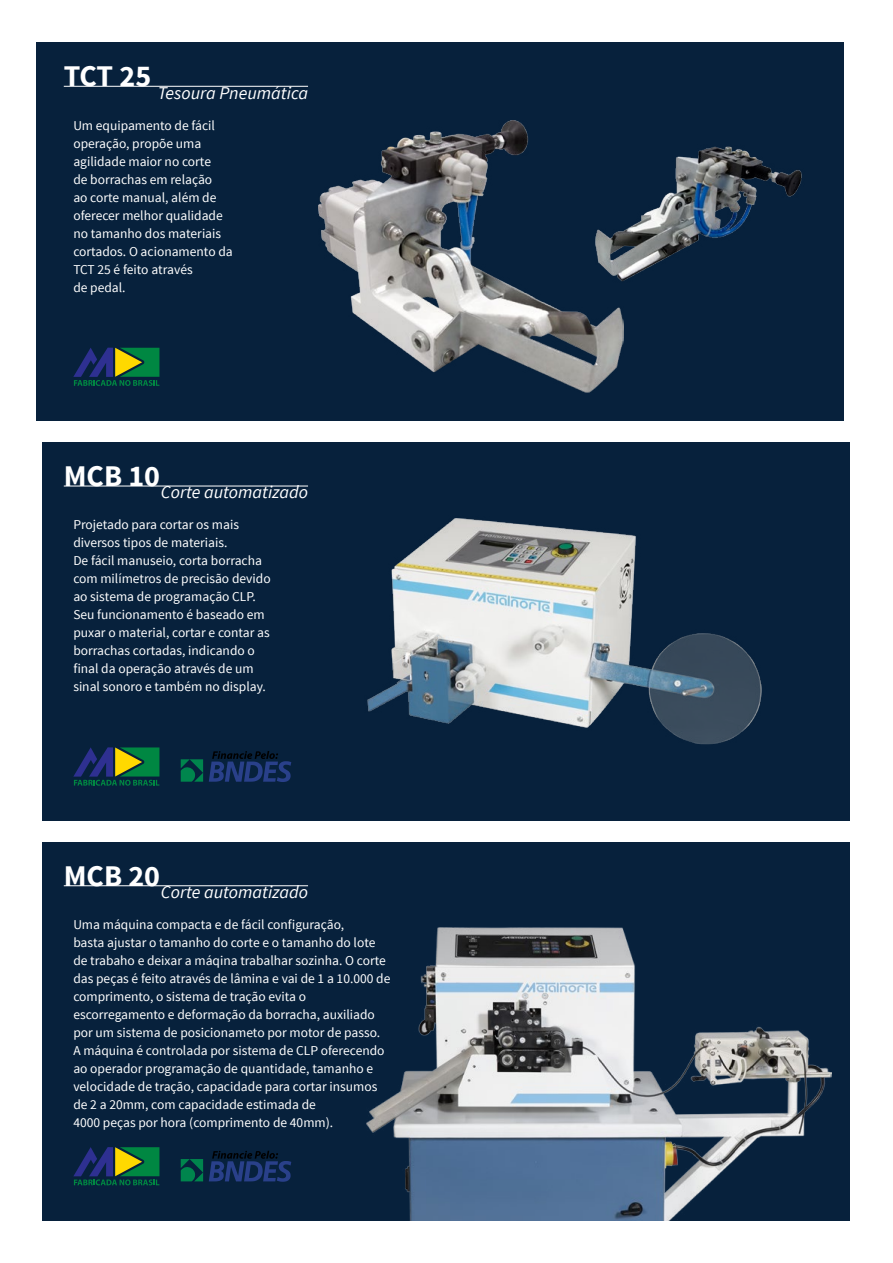
<style>
.page{position:relative;width:893px;height:1263px;background:#fff}
.page>*{position:absolute;margin:0;border:0;box-sizing:border-box;transform-origin:0 0}
.t1{font:700 30px "Source Sans Pro";color:#fff}
.t2{font:italic 18px "Source Sans Pro";color:#fff}
.t3{font:13.5px/18px "Source Sans Pro";color:#fff}
</style>
<div class="page">
<div style="left:36px;top:43px;width:808px;height:378px;background:#07213c"></div>
<div style="left:43px;top:442px;width:807px;height:379px;background:#07213c"></div>
<div style="left:43px;top:842px;width:807px;height:378px;background:#07213c"></div>
<hr style="left:64px;top:86px;width:244px;height:1px;background:#fff">
<hr style="left:64px;top:486px;width:244px;height:1px;background:#fff">
<hr style="left:64px;top:885px;width:244px;height:1px;background:#fff">
<svg style="left:73px;top:348px;width:86px;height:38px"></svg>
<svg style="left:73px;top:747px;width:86px;height:39px"></svg>
<svg style="left:73px;top:1147px;width:86px;height:38px"></svg>
<svg style="left:181px;top:759px;width:22px;height:23px"></svg>
<svg style="left:209px;top:751px;width:82px;height:31px"></svg>
<svg style="left:181px;top:1159px;width:22px;height:22px"></svg>
<svg style="left:209px;top:1151px;width:82px;height:31px"></svg>
<img style="left:319px;top:120px;width:305px;height:272px">
<img style="left:367px;top:518px;width:395px;height:227px">
<img style="left:366px;top:927px;width:465px;height:293px">
<img style="left:559px;top:121px;width:243px;height:177px">
<h1 class="t1" style="left:64px;top:57px;width:89px">TCT 25</h1>
<h2 class="t2" style="left:158px;top:82px;width:152px">Tesoura Pneumática</h2>
<p class="t3" style="left:73px;top:117px;width:161px">Um equipamento de fácil operação, propõe uma agilidade maior no corte<br>de borrachas em relação<br>ao corte manual, além de oferecer melhor qualidade no tamanho dos materiais cortados. O acionamento da<br>TCT 25 é feito através<br>de pedal.</p>
<h1 class="t1" style="left:64px;top:457px;width:98px">MCB 10</h1>
<h2 class="t2" style="left:161px;top:481px;width:149px">Corte automatizado</h2>
<p class="t3" style="left:73px;top:516px;width:199px">Projetado para cortar os mais diversos tipos de materiais.<br>De fácil manuseio, corta borracha com milímetros de precisão devido ao sistema de programação CLP.<br>Seu funcionamento é baseado em puxar o material, cortar e contar as borrachas cortadas, indicando o final da operação através de um sinal sonoro e também no display.</p>
<h1 class="t1" style="left:64px;top:856px;width:98px">MCB 20</h1>
<h2 class="t2" style="left:161px;top:881px;width:149px">Corte automatizado</h2>
<p class="t3" style="left:73px;top:915px;width:319px">Uma máquina compacta e de fácil configuração,<br>basta ajustar o tamanho do corte e o tamanho do lote de trabaho e deixar a máqina trabalhar sozinha. O corte das peças é feito através de lâmina e vai de 1 a 10.000 de comprimento, o sistema de tração evita o escorregamento e deformação da borracha, auxiliado por um sistema de posicionameto por motor de passo.<br>A máquina é controlada por sistema de CLP oferecendo ao operador programação de quantidade, tamanho e velocidade de tração, capacidade para cortar insumos de 2 a 20mm, com capacidade estimada de<br>4000 peças por hora (comprimento de 40mm).</p>
</div>
